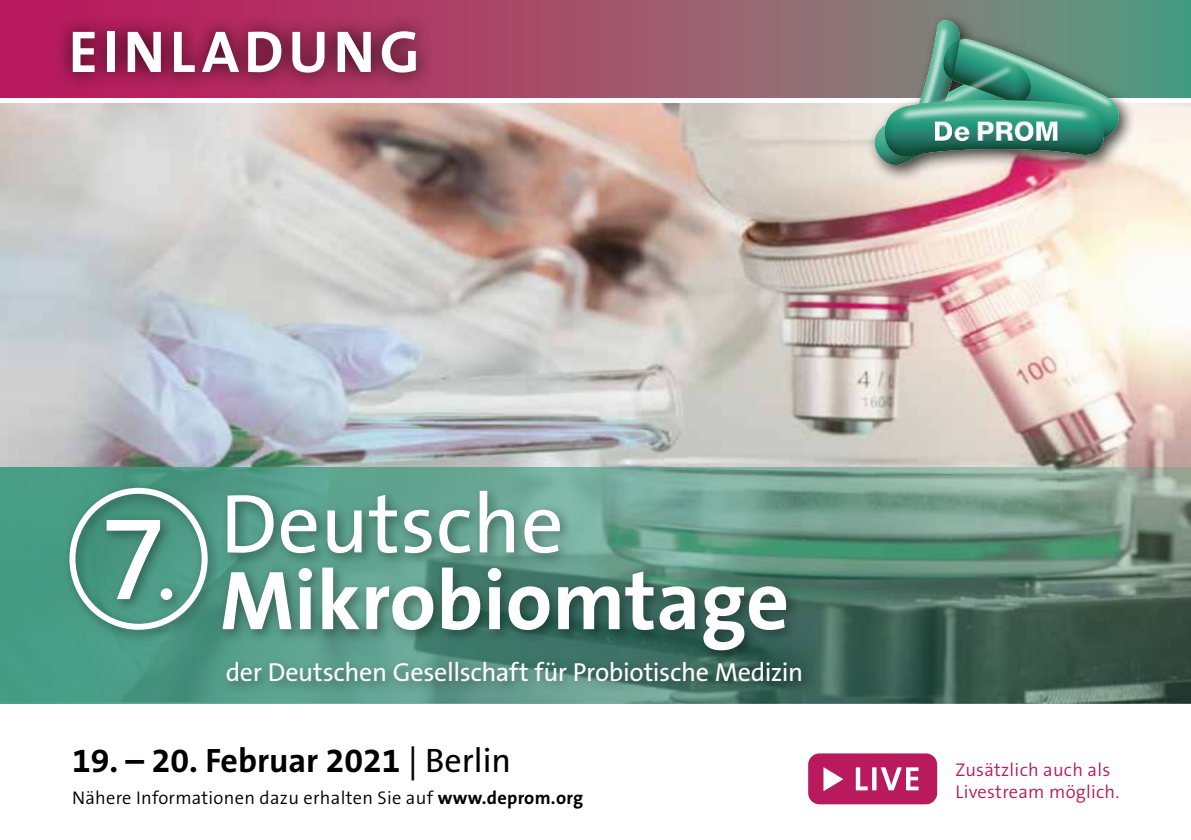
<style>
.page{position:relative;width:1191px;height:840px;background:#fff}
.page>*{position:absolute;margin:0;border:0;box-sizing:border-box;transform-origin:0 0}
.t1{font:94px "The Sans B5 Plain";color:#fff}
.t2{font:700 84.2px "The Sans B7";color:#fff}
.t3{font:84.2px "The Sans B5 Plain";color:#fff}
.t4{font:700 59.4px "The Sans B7";letter-spacing:.08em;color:#fff}
.t5{font:700 34px "The Sans B7";color:#000}
.t6{font:800 26.8px "Helvetica Neue";color:#fff}
.t7{font:26.2px "The Sans B5 Plain";letter-spacing:-.015em;color:#fff}
.t8{font:300 18.4px "The Sans B4";letter-spacing:.015em;color:#000}
.t9{font:300 18.4px/22px "The Sans B4";letter-spacing:.015em;color:#b81a5d}
.s1{font-family:"The Sans B5 Plain";font-weight:400}
.s2{font-family:"The Sans B7";font-weight:700}
</style>
<div class="page">
<svg style="left:0;top:0;width:1191px;height:98px"></svg>
<img style="left:0;top:103px;width:1191px;height:363px">
<div style="left:866px;top:12px;width:271px;height:171px;background:#000;opacity:.75"></div>
<img style="left:866px;top:17px;width:261px;height:155px">
<div style="left:883px;top:99px;width:221px;height:58px;background:#84c5e3;opacity:.21"></div>
<img style="left:891px;top:97px;width:200px;height:31px">
<div style="left:935px;top:121px;width:123px;height:20px;background:#fff;opacity:.75"></div>
<div style="left:935px;top:122px;width:123px;height:20px;background:#000;opacity:.75"></div>
<div style="left:55px;top:13px;width:379px;height:78px;background:#000;opacity:.77"></div>
<svg style="left:0;top:466px;width:1191px;height:237px"></svg>
<div style="left:63px;top:481px;width:753px;height:214px;background:#000;opacity:.4"></div>
<div style="left:69px;top:487px;width:139px;height:142px;border:6px solid #fff;border-radius:50%"></div>
<div style="left:808px;top:753px;width:129px;height:50px;background:#b81a5d;border-radius:11px"></div>
<svg style="left:855px;top:767px;width:63px;height:22px"></svg>
<svg style="left:823px;top:767px;width:20px;height:23px"></svg>
<h3 class="t4" style="left:69px;top:21px;width:353px">EINLADUNG</h3>
<h3 class="t6" style="left:934px;top:115px;width:127px">De PROM</h3>
<h2 class="t3" style="left:220px;top:480px;width:345px">Deutsche</h2>
<h2 class="t2" style="left:100px;top:556px;width:691px"><sup>7</sup> Mikrobiomtage</h2>
<h1 class="t1" style="left:156px;top:518px;width:23px">.</h1>
<h3 class="t7" style="left:226px;top:658px;width:579px">der Deutschen Gesellschaft für Probiotische Medizin</h3>
<h3 class="t5" style="left:72px;top:742px;width:440px">19. – 20. Februar 2021 <span class="s1">| Berlin</span></h3>
<p class="t8" style="left:72px;top:788px;width:512px">Nähere Informationen dazu erhalten Sie auf <span class="s2">www.deprom.org</span></p>
<p class="t9" style="left:955px;top:758px;width:165px">Zusätzlich auch als<br>Livestream möglich.</p>
</div>
